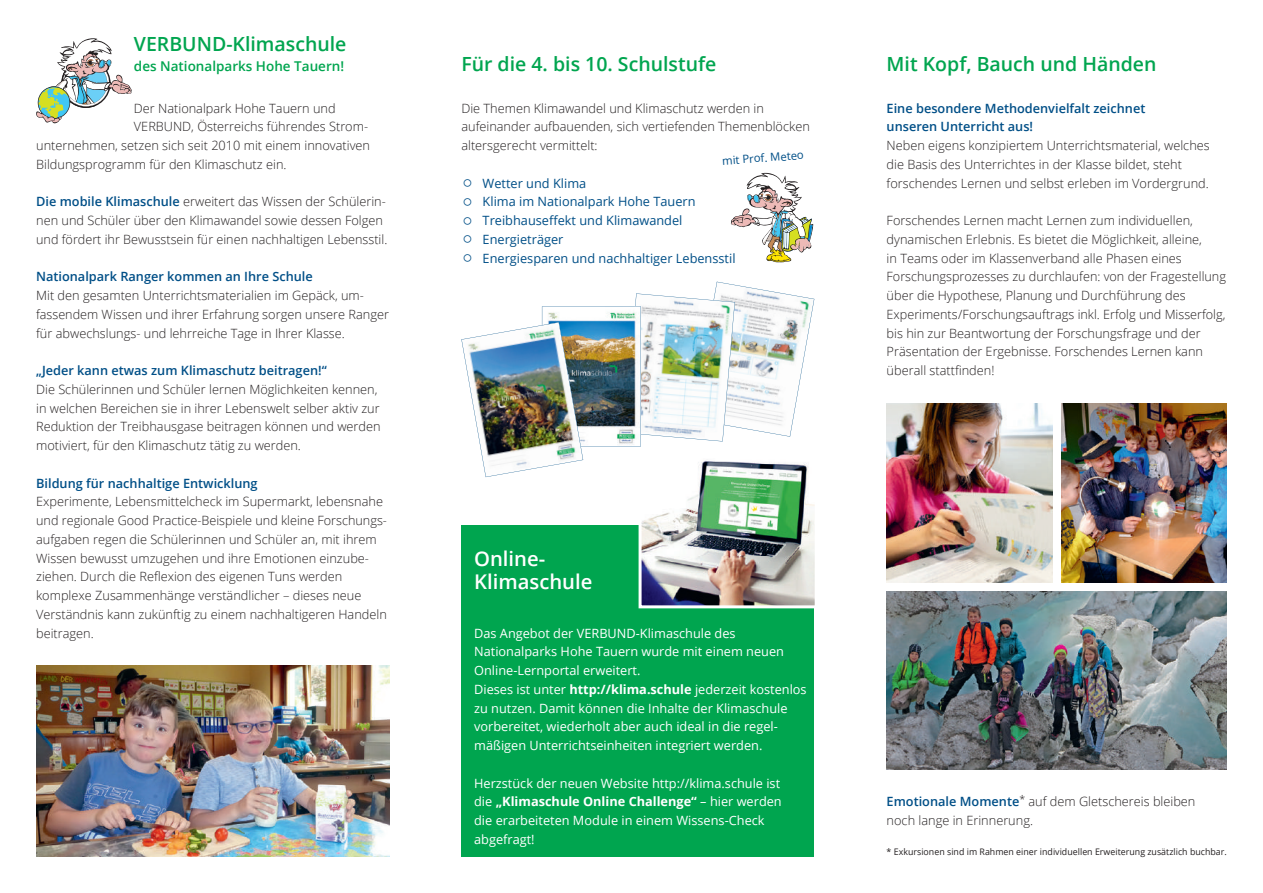
<style>
.page{position:relative;width:1263px;height:893px;background:#fff}
.page>*{position:absolute;margin:0;border:0;box-sizing:border-box;transform-origin:0 0}
.t1{font:600 20.25px/22.5px "Open Sans";color:#fff}
.t2{font:600 19.5px "Open Sans";color:#00a54f}
.t3{font:600 13.5px "Open Sans";color:#00a54f}
.t4{font:300 12.75px/18.8px "Open Sans";color:#231f20}
.t5{font:12.75px/18.8px "Open Sans";color:#fff}
.t6{font:600 12.75px/18.8px "Open Sans";color:#004f87}
.t7{font:12.75px/18.8px "Open Sans";color:#004f87}
.t8{font:11.25px "Open Sans";color:#004f87}
.t9{font:9px "Open Sans";letter-spacing:.005em;color:#231f20}
.s1{font-weight:600;color:#004f87}
.s2{font-weight:700}
</style>
<div class="page">
<div style="left:461px;top:525px;width:353px;height:332px;background:#00a54f"></div>
<img style="left:36px;top:665px;width:353px;height:192px">
<img style="left:887px;top:404px;width:165px;height:179px">
<img style="left:1061px;top:404px;width:166px;height:179px">
<img style="left:887px;top:591px;width:340px;height:179px">
<svg style="left:36px;top:38px;width:96px;height:85px"></svg>
<img style="left:731px;top:173px;width:82px;height:89px">
<img style="left:461px;top:282px;width:354px;height:326px">
<h2 class="t2" style="left:134px;top:31px;width:214px">VERBUND-Klimaschule</h2>
<p class="t3" style="left:134px;top:56px;width:212px">des Nationalparks Hohe Tauern!</p>
<p class="t4" style="left:134px;top:98px;width:203px">Der Nationalpark Hohe Tauern und</p>
<p class="t4" style="left:134px;top:117px;width:236px">VERBUND, Österreichs führendes Strom -</p>
<p class="t4" style="left:36px;top:136px;width:335px">unternehmen, setzen sich seit 2010 mit einem innovativen</p>
<p class="t4" style="left:36px;top:154px;width:252px">Bildungsprogramm für den Klima schutz ein.</p>
<p class="t4" style="left:36px;top:192px;width:353px"><span class="s1">Die mobile Klimaschule</span> erweitert das Wissen der Schülerin&shy;nen und Schüler über den Klimawandel sowie dessen Folgen und fördert ihr Bewusstsein für einen nachhaltigen Lebensstil.</p>
<p class="t6" style="left:36px;top:267px;width:278px">Nationalpark Ranger kommen an Ihre Schule</p>
<p class="t4" style="left:36px;top:286px;width:354px">Mit den gesamten Unterrichts materialien im Gepäck, um&shy;fassendem Wissen und ihrer Erfahrung sorgen unsere Ranger für abwechslungs- und lehrreiche Tage in Ihrer Klasse.</p>
<p class="t6" style="left:36px;top:361px;width:292px">„Jeder kann etwas zum Klimaschutz beitragen!“</p>
<p class="t4" style="left:36px;top:379px;width:346px">Die Schülerinnen und Schüler lernen Möglichkeiten kennen, in welchen Bereichen sie in ihrer Lebenswelt selber aktiv zur Reduktion der Treibhausgase beitragen können und werden motiviert, für den Klimaschutz tätig zu werden.</p>
<p class="t6" style="left:36px;top:473px;width:223px">Bildung für nachhaltige Entwicklung</p>
<p class="t4" style="left:36px;top:492px;width:352px">Experimente, Lebensmittelcheck im Supermarkt, lebens nahe und regionale Good Practice-Beispiele und kleine Forschungs&shy;auf gaben regen die Schülerinnen und Schüler an, mit ihrem Wissen bewusst umzugehen und ihre Emotionen einzube&shy;ziehen. Durch die Reflexion des eigenen Tuns werden komplexe Zusammenhänge verständlicher – dieses neue Verständnis kann zukünftig zu einem nachhaltigeren Handeln beitragen.</p>
<h2 class="t2" style="left:461px;top:51px;width:256px">Für die 4. bis 10. Schulstufe</h2>
<p class="t4" style="left:461px;top:98px;width:350px">Die Themen Klimawandel und Klimaschutz werden in<br>aufein ander aufbauenden, sich vertiefenden Themenblöcken altersgerecht vermittelt:</p>
<p class="t7" style="left:483px;top:173px;width:254px">Wetter und Klima<br>Klima im Nationalpark Hohe Tauern<br>Treibhauseffekt und Klimawandel<br>Energieträger<br>Energiesparen und nachhaltiger Lebensstil</p>
<p class="t8" style="left:722px;top:153px;width:83px;rotate:-4deg">mit Prof. Meteo</p>
<h1 class="t1" style="left:474px;top:547px;width:120px">Online-<br>Klimaschule</h1>
<p class="t5" style="left:474px;top:623px;width:334px">Das Angebot der VERBUND-Klimaschule des Nationalparks Hohe Tauern wurde mit einem neuen Online-Lernportal erweitert.<br>Dieses ist unter <span class="s2">http://klima.schule</span> jederzeit kostenlos zu nutzen. Damit können die Inhalte der Klimaschule vorbereitet, wiederholt aber auch ideal in die regel&shy;mäßigen Unterrichtseinheiten integriert werden.</p>
<p class="t5" style="left:474px;top:773px;width:309px">Herzstück der neuen Website http://klima.schule ist die <span class="s2">„Klimaschule Online Challenge“</span> – hier werden die erarbeiteten Module in einem Wissens-Check abgefragt!</p>
<h2 class="t2" style="left:887px;top:51px;width:271px">Mit Kopf, Bauch und Händen</h2>
<p class="t6" style="left:887px;top:98px;width:260px">Eine besondere Methodenvielfalt zeichnet unseren Unterricht aus!</p>
<p class="t4" style="left:887px;top:136px;width:325px">Neben eigens konzipiertem Unterrichtsmaterial, welches die Basis des Unterrichtes in der Klasse bildet, steht forschendes Lernen und selbst erleben im Vordergrund.</p>
<p class="t4" style="left:887px;top:211px;width:341px">Forschendes Lernen macht Lernen zum individuellen, dynamischen Erlebnis. Es bietet die Möglichkeit, alleine,<br>in Teams oder im Klassenverband alle Phasen eines Forschungsprozesses zu durchlaufen: von der Fragestellung über die Hypothese, Planung und Durchführung des Experiments/Forschungsauftrags inkl. Erfolg und Misserfolg, bis hin zur Beantwortung der Forschungsfrage und der Präsentation der Ergebnisse. Forschendes Lernen kann überall stattfinden!</p>
<p class="t4" style="left:887px;top:792px;width:310px"><span class="s1">Emotionale Momente</span><sup>*</sup> auf dem Gletschereis bleiben noch lange in Erinnerung.</p>
<p class="t9" style="left:887px;top:846px;width:342px">* Exkursionen sind im Rahmen einer individuellen Erweiterung zusätzlich buchbar.</p>
</div>
